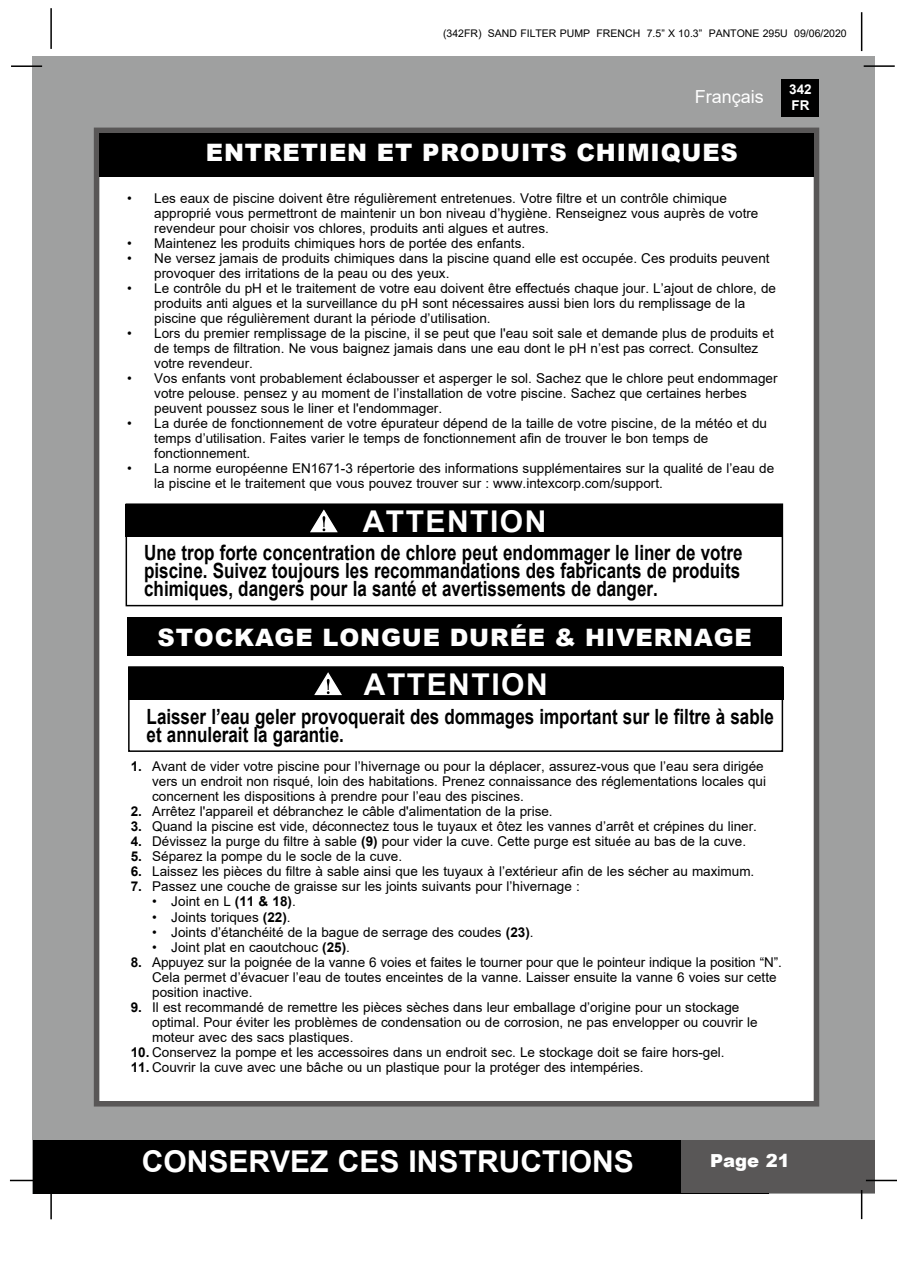
<style>
.page{position:relative;width:897px;height:1264px;background:#fff}
.page>*{position:absolute;margin:0;border:0;box-sizing:border-box;transform-origin:0 0}
.t1{font:700 30px "Arial";color:#fff}
.t2{font:700 30px "Arial";letter-spacing:.05em;color:#fff}
.t3{font:900 24px "Arial";letter-spacing:.035em;color:#fff}
.t4{font:700 21px/18px "Arial";color:#000;text-align:justify;scale:.81 1}
.t5{font:18px "Arial";color:#fff}
.t6{font:900 18px "Arial";color:#fff}
.t7{font:13.5px/15px "Arial";color:#000}
.t8{font:700 13.5px/16.2px "Arial";color:#fff}
.t9{font:10.5px "Arial";color:#000}
.s1{font-weight:700}
</style>
<div class="page">
<div style="left:33px;top:56px;width:842px;height:1137px;background:#9fa0a0"></div>
<hr style="left:50px;top:8px;width:2px;height:41px;background:#000">
<hr style="left:860px;top:12px;width:2px;height:39px;background:#000">
<div style="left:781px;top:79px;width:38px;height:38px;background:#000"></div>
<div style="left:33px;top:1140px;width:735px;height:53px;background:#000"></div>
<div style="left:681px;top:1140px;width:194px;height:53px;background:#595757"></div>
<hr style="left:11px;top:65px;width:31px;height:2px;background:#000">
<hr style="left:863px;top:65px;width:31px;height:2px;background:#000">
<hr style="left:865px;top:1179px;width:31px;height:2px;background:#000">
<hr style="left:860px;top:1190px;width:2px;height:29px;background:#000">
<hr style="left:50px;top:1188px;width:2px;height:31px;background:#000">
<hr style="left:10px;top:1179px;width:31px;height:2px;background:#000">
<div style="left:94px;top:128px;width:725px;height:978px;background:#fff;border:6px solid #595757"></div>
<div style="left:99px;top:133px;width:714px;height:43px;background:#000"></div>
<div style="left:127px;top:617px;width:655px;height:38px;background:#000"></div>
<div style="left:125px;top:503px;width:658px;height:103px;border:2px solid #000"></div>
<div style="left:125px;top:505px;width:658px;height:32px;background:#000"></div>
<svg style="left:310px;top:509px;width:28px;height:24px"></svg>
<div style="left:128px;top:666px;width:655px;height:86px;border:2px solid #000"></div>
<div style="left:128px;top:667px;width:655px;height:33px;background:#000"></div>
<svg style="left:314px;top:672px;width:28px;height:24px"></svg>
<p class="t9" style="left:443px;top:26px;width:405px">(342FR) SAND FILTER PUMP FRENCH 7.5” X 10.3” PANTONE 295U 09/06/2020</p>
<h3 class="t5" style="left:694px;top:84px;width:71px">Français</h3>
<p class="t8" style="left:789px;top:81px;width:24px">342<br>FR</p>
<h2 class="t3" style="left:206px;top:135px;width:37px">ENTRETIEN</h2>
<h2 class="t3" style="left:377px;top:135px;width:64px">ET PRODUITS</h2>
<h2 class="t3" style="left:576px;top:135px;width:19px">CHIMIQUES</h2>
<p class="t7" style="left:154px;top:190px;width:605px;text-indent:-27px">• Les eaux de piscine doivent être régulièrement entretenues. Votre filtre et un contrôle chimique approprié vous permettront de maintenir un bon niveau d’hygiène. Renseignez vous auprès de votre revendeur pour choisir vos chlores, produits anti algues et autres.</p>
<p class="t7" style="left:127px;top:235px;width:399px">• Maintenez les produits chimiques hors de portée des enfants.</p>
<p class="t7" style="left:154px;top:250px;width:616px;text-indent:-27px">• Ne versez jamais de produits chimiques dans la piscine quand elle est occupée. Ces produits peuvent provoquer des irritations de la peau ou des yeux.</p>
<p class="t7" style="left:154px;top:280px;width:623px;text-indent:-27px">• Le contrôle du pH et le traitement de votre eau doivent être effectués chaque jour. L’ajout de chlore, de produits anti algues et la surveillance du pH sont nécessaires aussi bien lors du remplissage de la piscine que régulièrement durant la période d’utilisation.</p>
<p class="t7" style="left:154px;top:325px;width:621px;text-indent:-27px">• Lors du premier remplissage de la piscine, il se peut que l'eau soit sale et demande plus de produits et de temps de filtration. Ne vous baignez jamais dans une eau dont le pH n’est pas correct. Consultez votre revendeur.</p>
<p class="t7" style="left:154px;top:370px;width:624px;text-indent:-27px">• Vos enfants vont probablement éclabousser et asperger le sol. Sachez que le chlore peut endommager votre pelouse. pensez y au moment de l’installation de votre piscine. Sachez que certaines herbes peuvent poussez sous le liner et l'endommager.</p>
<p class="t7" style="left:154px;top:415px;width:614px;text-indent:-27px">• La durée de fonctionnement de votre épurateur dépend de la taille de votre piscine, de la météo et du temps d’utilisation. Faites varier le temps de fonctionnement afin de trouver le bon temps de fonctionnement.</p>
<p class="t7" style="left:154px;top:460px;width:621px;text-indent:-27px">• La norme européenne EN1671-3 répertorie des informations supplémentaires sur la qualité de l’eau de la piscine et le traitement que vous pouvez trouver sur : www.intexcorp.com/support.</p>
<h1 class="t2" style="left:362px;top:500px;width:185px">ATTENTION</h1>
<h3 class="t4" style="left:144px;top:544px;width:740px">Une trop forte concentration de chlore peut endommager le liner de votre piscine. Suivez toujours les recommandations des fabricants de produits chimiques, dangers pour la santé et avertissements de danger.</h3>
<h2 class="t3" style="left:157px;top:620px;width:39px">STOCKA</h2>
<h2 class="t3" style="left:274px;top:620px;width:67px">GE LON</h2>
<h2 class="t3" style="left:381px;top:620px;width:40px">GUE</h2>
<h2 class="t3" style="left:449px;top:620px;width:21px">DUR</h2>
<h2 class="t3" style="left:509px;top:620px;width:146px">ÉE &amp; HIVERNA</h2>
<h2 class="t3" style="left:713px;top:620px;width:37px">GE</h2>
<h1 class="t2" style="left:364px;top:663px;width:185px">ATTENTION</h1>
<h3 class="t4" style="left:147px;top:708px;width:775px">Laisser l’eau geler provoquerait des dommages important sur le filtre à sable et annulerait la garantie.</h3>
<p class="t7" style="left:152px;top:759px;width:615px;text-indent:-21px"><span class="s1">1.</span> Avant de vider votre piscine pour l’hivernage ou pour la déplacer, assurez-vous que l’eau sera dirigée vers un endroit non risqué, loin des habitations. Prenez connaissance des réglementations locales qui concernent les dispositions à prendre pour l’eau des piscines.</p>
<p class="t7" style="left:131px;top:804px;width:423px"><span class="s1">2.</span> Arrêtez l'appareil et débranchez le câble d'alimentation de la prise.</p>
<p class="t7" style="left:131px;top:819px;width:627px"><span class="s1">3.</span> Quand la piscine est vide, déconnectez tous le tuyaux et ôtez les vannes d’arrêt et crépines du liner.</p>
<p class="t7" style="left:131px;top:834px;width:616px"><span class="s1">4.</span> Dévissez la purge du filtre à sable <span class="s1">(9)</span> pour vider la cuve. Cette purge est située au bas de la cuve.</p>
<p class="t7" style="left:131px;top:849px;width:273px"><span class="s1">5.</span> Séparez la pompe du le socle de la cuve.</p>
<p class="t7" style="left:131px;top:864px;width:625px"><span class="s1">6.</span> Laissez les pièces du filtre à sable ainsi que les tuyaux à l’extérieur afin de les sécher au maximum.</p>
<p class="t7" style="left:131px;top:879px;width:450px"><span class="s1">7.</span> Passez une couche de graisse sur les joints suivants pour l’hivernage :</p>
<p class="t7" style="left:152px;top:894px;width:145px">• Joint en L <span class="s1">(11 &amp; 18)</span>.</p>
<p class="t7" style="left:152px;top:909px;width:140px">• Joints toriques <span class="s1">(22)</span>.</p>
<p class="t7" style="left:152px;top:924px;width:383px">• Joints d’étanchéité de la bague de serrage des coudes <span class="s1">(23)</span>.</p>
<p class="t7" style="left:152px;top:939px;width:199px">• Joint plat en caoutchouc <span class="s1">(25)</span>.</p>
<p class="t7" style="left:152px;top:954px;width:631px;text-indent:-21px"><span class="s1">8.</span> Appuyez sur la poignée de la vanne 6 voies et faites le tourner pour que le pointeur indique la position “N”.<br>Cela permet d’évacuer l’eau de toutes enceintes de la vanne. Laisser ensuite la vanne 6 voies sur cette position inactive.</p>
<p class="t7" style="left:152px;top:999px;width:607px;text-indent:-21px"><span class="s1">9.</span> Il est recommandé de remettre les pièces sèches dans leur emballage d’origine pour un stockage optimal. Pour éviter les problèmes de condensation ou de corrosion, ne pas envelopper ou couvrir le moteur avec des sacs plastiques.</p>
<p class="t7" style="left:131px;top:1044px;width:595px"><span class="s1">10.</span> Conservez la pompe et les accessoires dans un endroit sec. Le stockage doit se faire hors-gel.</p>
<p class="t7" style="left:131px;top:1059px;width:514px"><span class="s1">11.</span> Couvrir la cuve avec une bâche ou un plastique pour la protéger des intempéries.</p>
<h1 class="t1" style="left:142px;top:1140px;width:493px">CONSERVEZ CES INSTRUCTIONS</h1>
<h3 class="t6" style="left:710px;top:1147px;width:81px">PAGE 21</h3>
</div>
